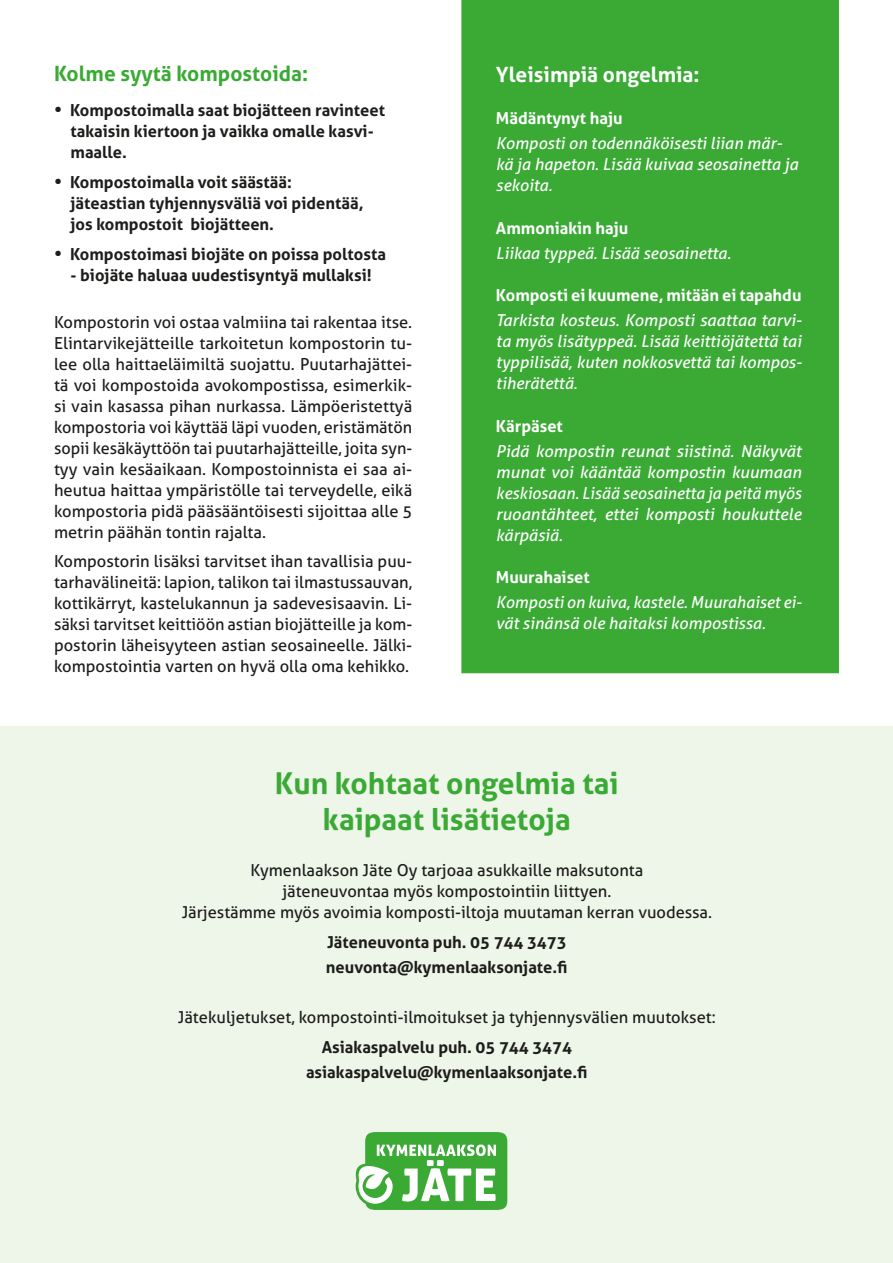
<style>
.page{position:relative;width:893px;height:1263px;background:#fff}
.page>*{position:absolute;margin:0;border:0;box-sizing:border-box;transform-origin:0 0}
.t1{font:700 30px/36px "Aller";color:#3aaa35;text-align:center}
.t2{font:700 21px "Aller";color:#3aaa35}
.t3{font:700 21px "Aller";color:#fff}
.t4{font:16.5px/21px "Aller";color:#1d1d1b;text-align:justify}
.t5{font:italic 16.5px/21px "Aller";color:#fff}
.t6{font:700 16.5px/21px "Aller";color:#1d1d1b}
.t7{font:700 16.5px "Aller";color:#fff}
.s1{font-size:18px}
</style>
<div class="page">
<div style="left:0;top:726px;width:893px;height:537px;background:#eef5e9"></div>
<svg style="left:461px;top:0;width:378px;height:673px;background:#46af41"></svg>
<svg style="left:355px;top:1132px;width:152px;height:78px;background:#79c575"></svg>
<p class="t2" style="left:54px;top:61px;width:256px">Kolme syytä kompostoida:</p>
<p class="t6" style="left:70px;top:99px;width:316px;text-indent:-16px"><span class="s1">•</span> Kompostoimalla saat biojätteen ravinteet takaisin kiertoon ja vaikka omalle kasvi&shy;maalle.</p>
<p class="t6" style="left:70px;top:171px;width:294px;text-indent:-16px"><span class="s1">•</span> Kompostoimalla voit säästää: jäteastian tyhjennysväliä voi pidentää, jos kompostoit biojätteen.</p>
<p class="t6" style="left:54px;top:244px;width:333px"><span class="s1">•</span> Kompostoimasi biojäte on poissa poltosta</p>
<p class="t6" style="left:70px;top:265px;width:303px">- biojäte haluaa uudestisyntyä mullaksi!</p>
<p class="t4" style="left:54px;top:311px;width:360px">Kompostorin voi ostaa valmiina tai rakentaa itse.<br>Elintarvikejätteille tarkoitetun kompostorin tu&shy;lee olla haittaeläimiltä suojattu. Puutarhajättei&shy;tä voi kompostoida avokompostissa, esimerkik&shy;si vain kasassa pihan nurkassa. Lämpöeristettyä kompostoria voi käyttää läpi vuoden, eristämätön sopii kesäkäyttöön tai puutarhajätteille, joita syn&shy;tyy vain kesäaikaan. Kompostoinnista ei saa ai&shy;heutua haittaa ympäristölle tai terveydelle, eikä kompostoria pidä pääsääntöisesti sijoittaa alle 5 metrin päähän tontin rajalta.</p>
<p class="t4" style="left:54px;top:551px;width:360px">Kompostorin lisäksi tarvitset ihan tavallisia puu&shy;tarhavälineitä: lapion, talikon tai ilmastussauvan, kottikärryt, kastelukannun ja sadevesisaavin. Li&shy;säksi tarvitset keittiöön astian biojätteille ja kom&shy;postorin läheisyyteen astian seosaineelle. Jälki&shy;kompostointia varten on hyvä olla oma kehikko.</p>
<p class="t3" style="left:496px;top:61px;width:205px">Yleisimpiä ongelmia:</p>
<p class="t7" style="left:496px;top:108px;width:128px">Mädäntynyt haju</p>
<p class="t5" style="left:496px;top:133px;width:304px">Komposti on todennäköisesti liian mär&shy;kä ja hapeton. Lisää kuivaa seosainetta ja sekoita.</p>
<p class="t7" style="left:496px;top:217px;width:134px">Ammoniakin haju</p>
<p class="t5" style="left:496px;top:242px;width:236px">Liikaa typpeä. Lisää seosainetta.</p>
<p class="t7" style="left:496px;top:285px;width:307px">Komposti ei kuumene, mitään ei tapahdu</p>
<p class="t5" style="left:496px;top:310px;width:307px;text-align:justify">Tarkista kosteus. Komposti saattaa tarvi&shy;ta myös lisätyppeä. Lisää keittiöjätettä tai typpilisää, kuten nokkosvettä tai kompos&shy;tiherätettä.</p>
<p class="t7" style="left:496px;top:416px;width:69px">Kärpäset</p>
<p class="t5" style="left:496px;top:440px;width:307px;text-align:justify">Pidä kompostin reunat siistinä. Näkyvät munat voi kääntää kompostin kuumaan keskiosaan. Lisää seosainetta ja peitä myös ruoantähteet, ettei komposti houkuttele kärpäsiä.</p>
<p class="t7" style="left:496px;top:567px;width:95px">Muurahaiset</p>
<p class="t5" style="left:496px;top:592px;width:307px">Komposti on kuiva, kastele. Muurahaiset ei&shy;vät sinänsä ole haitaksi kompostissa.</p>
<h1 class="t1" style="left:275px;top:765px;width:345px">Kun kohtaat ongelmia tai kaipaat lisätietoja</h1>
<p class="t4" style="left:182px;top:860px;width:532px;text-align:center">Kymenlaakson Jäte Oy tarjoaa asukkaille maksutonta<br>jäteneuvontaa myös kompostointiin liittyen.<br>Järjestämme myös avoimia komposti-iltoja muutaman kerran vuodessa.</p>
<p class="t6" style="left:326px;top:929px;width:243px;line-height:25.2px">Jäteneuvonta puh. 05 744 3473 neuvonta@kymenlaaksonjate.fi</p>
<p class="t4" style="left:178px;top:1007px;width:539px">Jätekuljetukset, kompostointi-ilmoitukset ja tyhjennysvälien muutokset:</p>
<p class="t6" style="left:306px;top:1034px;width:283px;line-height:25.2px;text-align:center">Asiakaspalvelu puh. 05 744 3474 asiakaspalvelu@kymenlaaksonjate.fi</p>
</div>
